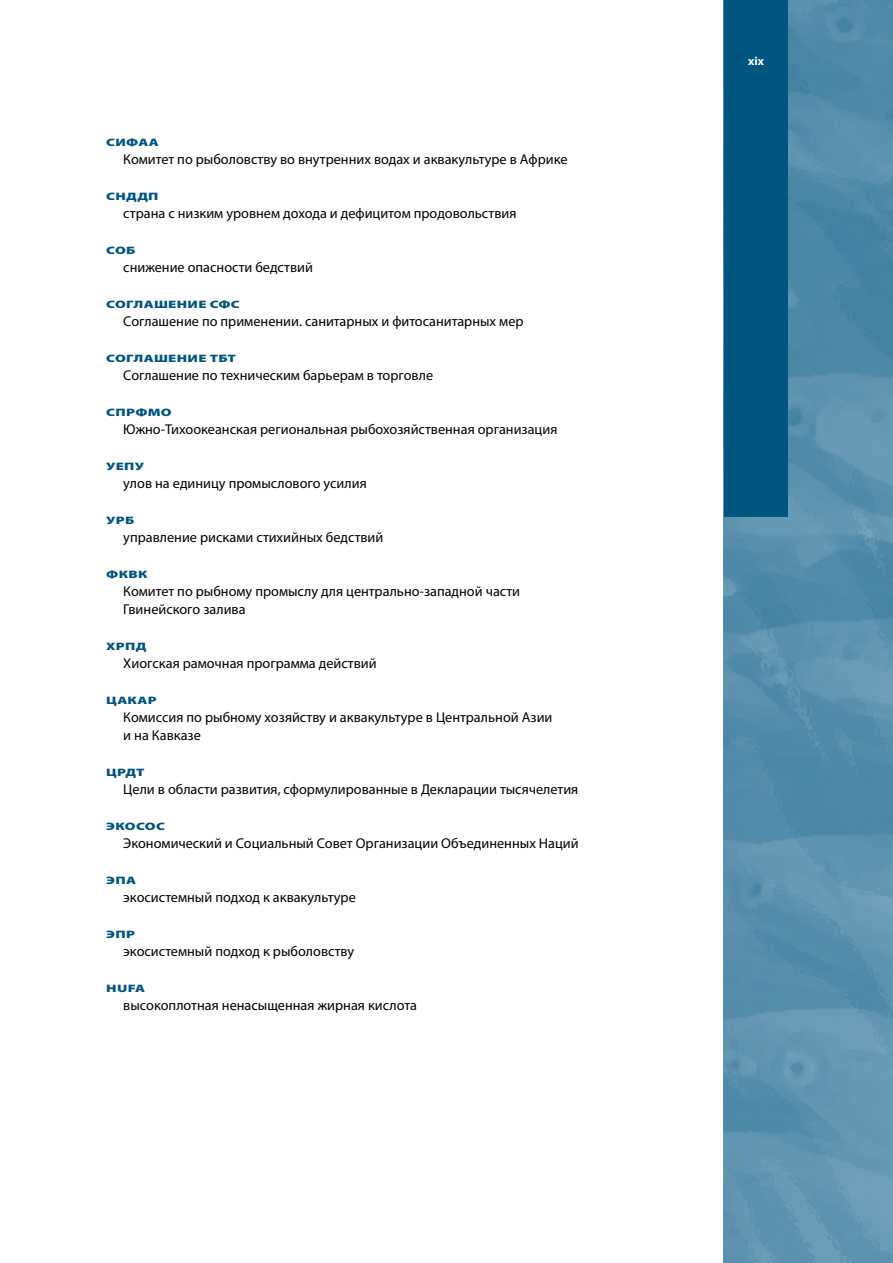
<style>
.page{position:relative;width:893px;height:1263px;background:#fff}
.page>*{position:absolute;margin:0;border:0;box-sizing:border-box;transform-origin:0 0}
.t1{font:14.25px/18px "Myriad Pro";color:#000}
.t2{font:700 12px "Myriad Pro";color:#fff}
.t3{font:900 10.8px "Myriad Pro";letter-spacing:.02em;color:#005581;scale:1.37 1}
</style>
<div class="page">
<img style="left:724px;top:0;width:169px;height:1263px">
<div style="left:724px;top:0;width:64px;height:516px;background:#005581"></div>
<p class="t3" style="left:106px;top:135px;width:40px">СИФАА</p>
<p class="t1" style="left:123px;top:150px;width:446px">Комитет по рыболовству во внутренних водах и аквакультуре в Африке</p>
<p class="t3" style="left:106px;top:189px;width:40px">СНДДП</p>
<p class="t1" style="left:123px;top:204px;width:395px">страна с низким уровнем дохода и дефицитом продовольствия</p>
<p class="t3" style="left:106px;top:243px;width:23px">СОБ</p>
<p class="t1" style="left:123px;top:258px;width:191px">снижение опасности бедствий</p>
<p class="t3" style="left:106px;top:297px;width:53px">Соглашение</p>
<p class="t3" style="left:210px;top:297px;width:24px">СФС</p>
<p class="t1" style="left:123px;top:312px;width:402px">Соглашение по применении. санитарных и фитосанитарных мер</p>
<p class="t3" style="left:106px;top:351px;width:53px">Соглашение</p>
<p class="t3" style="left:210px;top:351px;width:21px">ТБТ</p>
<p class="t1" style="left:123px;top:366px;width:311px">Соглашение по техническим барьерам в торговле</p>
<p class="t3" style="left:106px;top:405px;width:49px">СПРФМО</p>
<p class="t1" style="left:123px;top:420px;width:436px">Южно-Тихоокеанская региональная рыбохозяйственная организация</p>
<p class="t3" style="left:106px;top:459px;width:29px">УЕПУ</p>
<p class="t1" style="left:123px;top:474px;width:245px">улов на единицу промыслового усилия</p>
<p class="t3" style="left:106px;top:513px;width:22px">УРБ</p>
<p class="t1" style="left:123px;top:528px;width:262px">управление рисками стихийных бедствий</p>
<p class="t3" style="left:106px;top:567px;width:32px">ФКВК</p>
<p class="t1" style="left:123px;top:582px;width:398px">Комитет по рыбному промыслу для центрально-западной части<br>Гвинейского залива</p>
<p class="t3" style="left:106px;top:639px;width:31px">ХРПД</p>
<p class="t1" style="left:123px;top:654px;width:255px">Хиогская рамочная программа действий</p>
<p class="t3" style="left:106px;top:693px;width:38px">ЦАКАР</p>
<p class="t1" style="left:123px;top:708px;width:431px">Комиссия по рыбному хозяйству и аквакультуре в Центральной Азии и на Кавказе</p>
<p class="t3" style="left:106px;top:765px;width:29px">ЦРДТ</p>
<p class="t1" style="left:123px;top:780px;width:457px">Цели в области развития, сформулированные в Декларации тысячелетия</p>
<p class="t3" style="left:106px;top:819px;width:44px">ЭКОСОС</p>
<p class="t1" style="left:123px;top:834px;width:457px">Экономический и Социальный Совет Организации Объединенных Наций</p>
<p class="t3" style="left:106px;top:873px;width:23px">ЭПА</p>
<p class="t1" style="left:123px;top:888px;width:234px">экосистемный подход к аквакультуре</p>
<p class="t3" style="left:106px;top:927px;width:22px">ЭПР</p>
<p class="t1" style="left:123px;top:942px;width:232px">экосистемный подход к рыболовству</p>
<p class="t3" style="left:106px;top:981px;width:30px">HUFA</p>
<p class="t1" style="left:123px;top:996px;width:295px">высокоплотная ненасыщенная жирная кислота</p>
<p class="t2" style="left:748px;top:53px;width:17px">xix</p>
</div>
